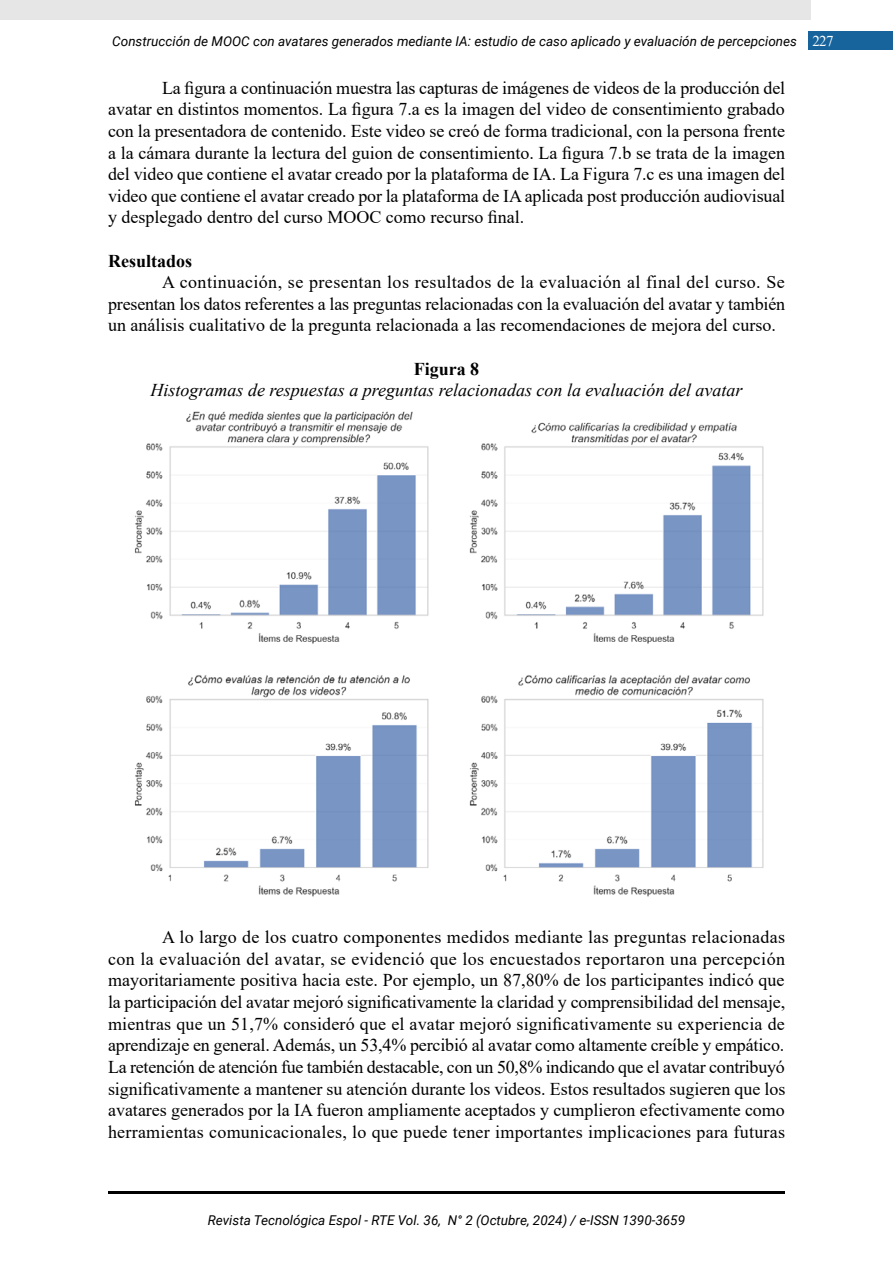
<style>
.page{position:relative;width:893px;height:1263px;background:#fff}
.page>*{position:absolute;margin:0;border:0;box-sizing:border-box;transform-origin:0 0}
.t1{font:18px/21.6px "Times New Roman";color:#000;text-align:justify}
.t2{font:italic 18px "Times New Roman";color:#000}
.t3{font:700 18px "Times New Roman";color:#000}
.t4{font:italic 13.5px "Roboto";color:#000}
.s1{font-family:"Times New Roman";font-style:normal;font-size:15px;color:#fff}
</style>
<div class="page">
<div style="left:808px;top:31px;width:85px;height:19px;background:#17649c"></div>
<div style="left:0;top:0;width:810px;height:20px;background:#e6e6e6"></div>
<hr style="left:108px;top:1191px;width:677px;height:2px;background:#000">
<img style="left:134px;top:411px;width:630px;height:486px">
<p class="t4" style="left:112px;top:32px;width:723px">Construcción de MOOC con avatares generados mediante IA: estudio de caso aplicado y evaluación de percepciones <span class="s1">227</span></p>
<p class="t1" style="left:108px;top:76px;width:679px;text-indent:54px">La figura a continuación muestra las capturas de imágenes de videos de la producción del avatar en distintos momentos. La figura 7.a es la imagen del video de consentimiento grabado con la presentadora de contenido. Este video se creó de forma tradicional, con la persona frente a la cámara durante la lectura del guion de consentimiento. La figura 7.b se trata de la imagen del video que contiene el avatar creado por la plataforma de IA. La Figura 7.c es una imagen del video que contiene el avatar creado por la plataforma de IA aplicada post producción audiovisual y desplegado dentro del curso MOOC como recurso final.</p>
<p class="t3" style="left:108px;top:247px;width:86px">Resultados</p>
<p class="t1" style="left:108px;top:271px;width:679px;text-indent:54px">A continuación, se presentan los resultados de la evaluación al final del curso. Se presentan los datos referentes a las preguntas relacionadas con la evaluación del avatar y también un análisis cualitativo de la pregunta relacionada a las recomendaciones de mejora del curso.</p>
<p class="t3" style="left:414px;top:355px;width:67px">Figura 8</p>
<p class="t2" style="left:150px;top:378px;width:593px">Histogramas de respuestas a preguntas relacionadas con la evaluación del avatar</p>
<p class="t1" style="left:108px;top:926px;width:679px;text-indent:54px">A lo largo de los cuatro componentes medidos mediante las preguntas relacionadas con la evaluación del avatar, se evidenció que los encuestados reportaron una percepción mayoritariamente positiva hacia este. Por ejemplo, un 87,80% de los participantes indicó que la participación del avatar mejoró significativamente la claridad y comprensibilidad del mensaje, mientras que un 51,7% consideró que el avatar mejoró significativamente su experiencia de aprendizaje en general. Además, un 53,4% percibió al avatar como altamente creíble y empático.<br>La retención de atención fue también destacable, con un 50,8% indicando que el avatar contribuyó significativamente a mantener su atención durante los videos. Estos resultados sugieren que los avatares generados por la IA fueron ampliamente aceptados y cumplieron efectivamente como herramientas comunicacionales, lo que puede tener importantes implicaciones para futuras</p>
<p class="t4" style="left:208px;top:1210px;width:479px">Revista Tecnológica Espol - RTE Vol. 36, N° 2 (Octubre, 2024) / e-ISSN 1390-3659</p>
</div>
